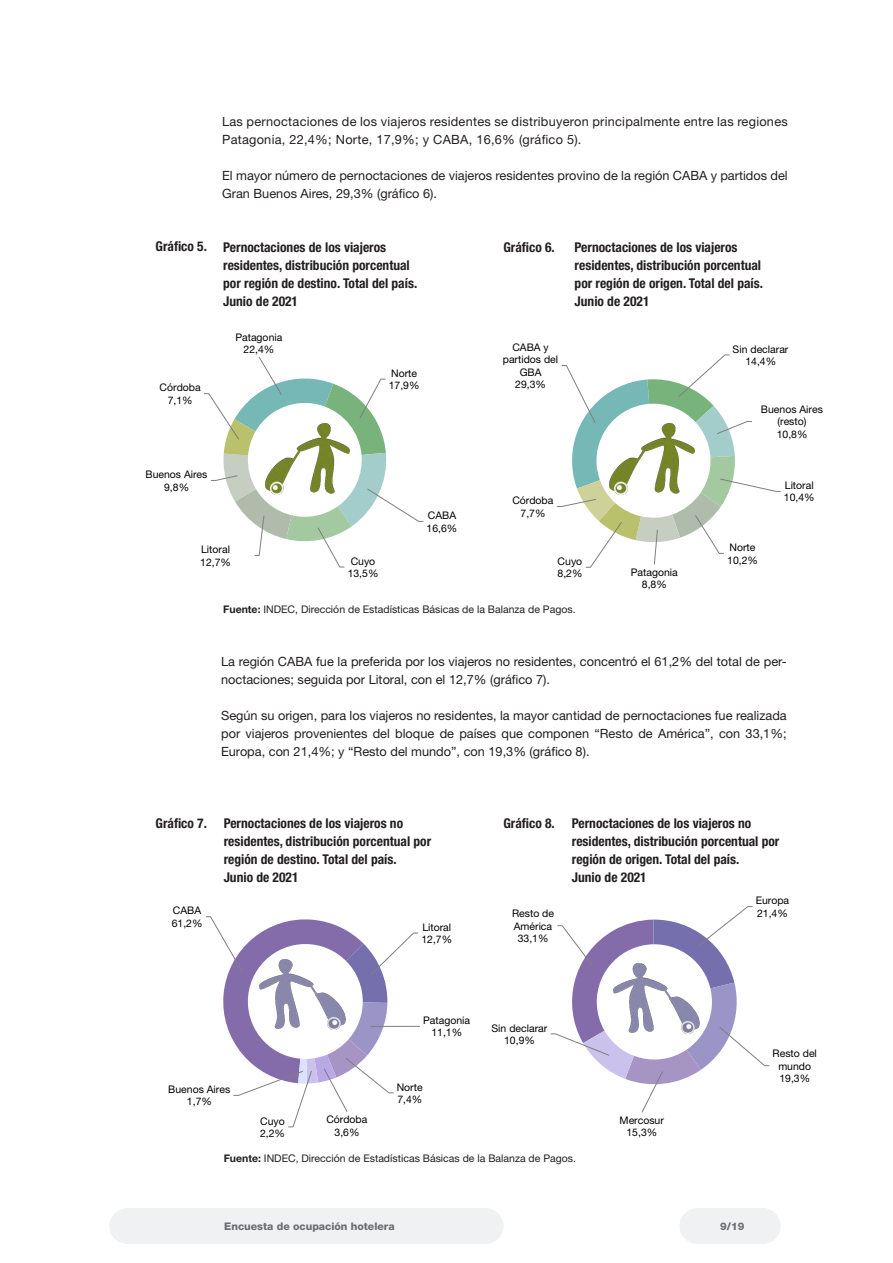
<style>
.page{position:relative;width:893px;height:1263px;background:#fff}
.page>*{position:absolute;margin:0;border:0;box-sizing:border-box;transform-origin:0 0}
.t1{font:700 condensed 13.5px/18px "Helvetica Neue LT Std";color:#231f20}
.t2{font:12.75px/18px "Helvetica Neue LT Std";color:#231f20}
.t3{font:12.75px/18px "Helvetica Neue LT Std";letter-spacing:.02em;color:#231f20}
.t4{font:10.5px/12.3px "Helvetica Neue LT Std";color:#000;text-align:center}
.t5{font:10.5px "Helvetica Neue LT Std";color:#231f20}
.t6{font:800 10.5px "Helvetica Neue LT Std";color:#6c6d70}
.s1{font-weight:700}
</style>
<div class="page">
<div style="left:680px;top:1208px;width:35px;height:36px;background:#f0f1f2;border-radius:50%"></div>
<div style="left:109px;top:1208px;width:36px;height:36px;background:#f0f1f2;border-radius:50%"></div>
<div style="left:745px;top:1208px;width:36px;height:36px;background:#f0f1f2;border-radius:50%"></div>
<div style="left:468px;top:1208px;width:35px;height:36px;background:#f0f1f2;border-radius:50%"></div>
<div style="left:699px;top:1208px;width:66px;height:36px;background:#f0f1f2"></div>
<div style="left:130px;top:1208px;width:359px;height:36px;background:#f0f1f2"></div>
<svg style="left:204px;top:356px;width:220px;height:212px"></svg>
<img style="left:265px;top:424px;width:85px;height:70px">
<svg style="left:556px;top:354px;width:225px;height:214px"></svg>
<img style="left:610px;top:423px;width:84px;height:71px">
<svg style="left:205px;top:916px;width:215px;height:212px"></svg>
<img style="left:259px;top:960px;width:86px;height:70px">
<svg style="left:550px;top:906px;width:220px;height:207px"></svg>
<img style="left:613px;top:963px;width:86px;height:70px">
<p class="t3" style="left:222px;top:112px;width:567px">Las pernoctaciones de los viajeros residentes se distribuyeron principalmente entre las regiones<br>Patagonia, 22,4%; Norte, 17,9%; y CABA, 16,6% (gráfico 5).</p>
<p class="t2" style="left:222px;top:166px;width:567px">El mayor número de pernoctaciones de viajeros residentes provino de la región CABA y partidos del<br>Gran Buenos Aires, 29,3% (gráfico 6).</p>
<p class="t1" style="left:155px;top:237px;width:53px">Gráfico 5.</p>
<p class="t1" style="left:223px;top:238px;width:195px">Pernoctaciones de los viajeros residentes, distribución porcentual por región de destino. Total del país.</p>
<p class="t1" style="left:223px;top:292px;width:76px">Junio de 2021</p>
<p class="t4" style="left:160px;top:381px;width:43px">Córdoba<br>7,1%</p>
<p class="t4" style="left:235px;top:331px;width:49px">Patagonia<br>22,4%</p>
<p class="t4" style="left:389px;top:367px;width:32px;text-align:left">Norte<br>17,9%</p>
<p class="t4" style="left:145px;top:468px;width:63px">Buenos Aires<br>9,8%</p>
<p class="t4" style="left:200px;top:543px;width:32px;text-align:left">Litoral<br>12,7%</p>
<p class="t4" style="left:348px;top:555px;width:32px;text-align:left">Cuyo<br>13,5%</p>
<p class="t4" style="left:427px;top:509px;width:32px;text-align:left">CABA<br>16,6%</p>
<p class="t1" style="left:503px;top:238px;width:53px">Gráfico 6.</p>
<p class="t1" style="left:575px;top:238px;width:190px">Pernoctaciones de los viajeros residentes, distribución porcentual por región de origen. Total del país.</p>
<p class="t1" style="left:575px;top:292px;width:76px">Junio de 2021</p>
<p class="t4" style="left:503px;top:341px;width:57px">CABA y partidos del<br>GBA<br>29,3%</p>
<p class="t4" style="left:733px;top:343px;width:57px">Sin declarar<br>14,4%</p>
<p class="t4" style="left:761px;top:403px;width:63px">Buenos Aires (resto)<br>10,8%</p>
<p class="t4" style="left:512px;top:494px;width:43px">Córdoba<br>7,7%</p>
<p class="t4" style="left:557px;top:555px;width:26px;text-align:left">Cuyo<br>8,2%</p>
<p class="t4" style="left:631px;top:566px;width:49px">Patagonia<br>8,8%</p>
<p class="t4" style="left:727px;top:541px;width:32px;text-align:left">Norte<br>10,2%</p>
<p class="t4" style="left:784px;top:479px;width:32px;text-align:left">Litoral<br>10,4%</p>
<p class="t5" style="left:223px;top:603px;width:354px"><span class="s1">Fuente:</span> INDEC, Dirección de Estadísticas Básicas de la Balanza de Pagos.</p>
<p class="t2" style="left:221px;top:652px;width:567px">La región CABA fue la preferida por los viajeros no residentes, concentró el 61,2% del total de per&shy;noctaciones; seguida por Litoral, con el 12,7% (gráfico 7).</p>
<p class="t2" style="left:221px;top:706px;width:567px;text-align:justify">Según su origen, para los viajeros no residentes, la mayor cantidad de pernoctaciones fue realizada por viajeros provenientes del bloque de países que componen “Resto de América”, con 33,1%; Europa, con 21,4%; y “Resto del mundo”, con 19,3% (gráfico 8).</p>
<p class="t1" style="left:155px;top:814px;width:53px">Gráfico 7.</p>
<p class="t1" style="left:224px;top:814px;width:209px">Pernoctaciones de los viajeros no residentes, distribución porcentual por región de destino. Total del país.</p>
<p class="t1" style="left:224px;top:868px;width:76px">Junio de 2021</p>
<p class="t4" style="left:172px;top:904px;width:32px;text-align:left">CABA<br>61,2%</p>
<p class="t4" style="left:421px;top:921px;width:32px;text-align:left">Litoral<br>12,7%</p>
<p class="t1" style="left:503px;top:814px;width:53px">Gráfico 8.</p>
<p class="t1" style="left:572px;top:814px;width:209px">Pernoctaciones de los viajeros no residentes, distribución porcentual por región de origen. Total del país.</p>
<p class="t1" style="left:572px;top:868px;width:76px">Junio de 2021</p>
<p class="t4" style="left:512px;top:907px;width:44px">Resto de<br>América<br>33,1%</p>
<p class="t4" style="left:756px;top:894px;width:35px;text-align:left">Europa<br>21,4%</p>
<p class="t4" style="left:168px;top:1083px;width:63px">Buenos Aires<br>1,7%</p>
<p class="t4" style="left:260px;top:1114px;width:26px;text-align:left">Cuyo<br>2,2%</p>
<p class="t4" style="left:326px;top:1113px;width:43px">Córdoba<br>3,6%</p>
<p class="t4" style="left:423px;top:1014px;width:49px">Patagonia<br>11,1%</p>
<p class="t4" style="left:397px;top:1080px;width:27px;text-align:left">Norte<br>7,4%</p>
<p class="t4" style="left:491px;top:1021px;width:57px">Sin declarar<br>10,9%</p>
<p class="t4" style="left:620px;top:1114px;width:46px">Mercosur<br>15,3%</p>
<p class="t4" style="left:773px;top:1047px;width:46px">Resto del mundo<br>19,3%</p>
<p class="t5" style="left:224px;top:1152px;width:354px"><span class="s1">Fuente:</span> INDEC, Dirección de Estadísticas Básicas de la Balanza de Pagos.</p>
<p class="t6" style="left:224px;top:1220px;width:172px">Encuesta de ocupación hotelera</p>
<p class="t6" style="left:720px;top:1220px;width:26px">9/19</p>
</div>
